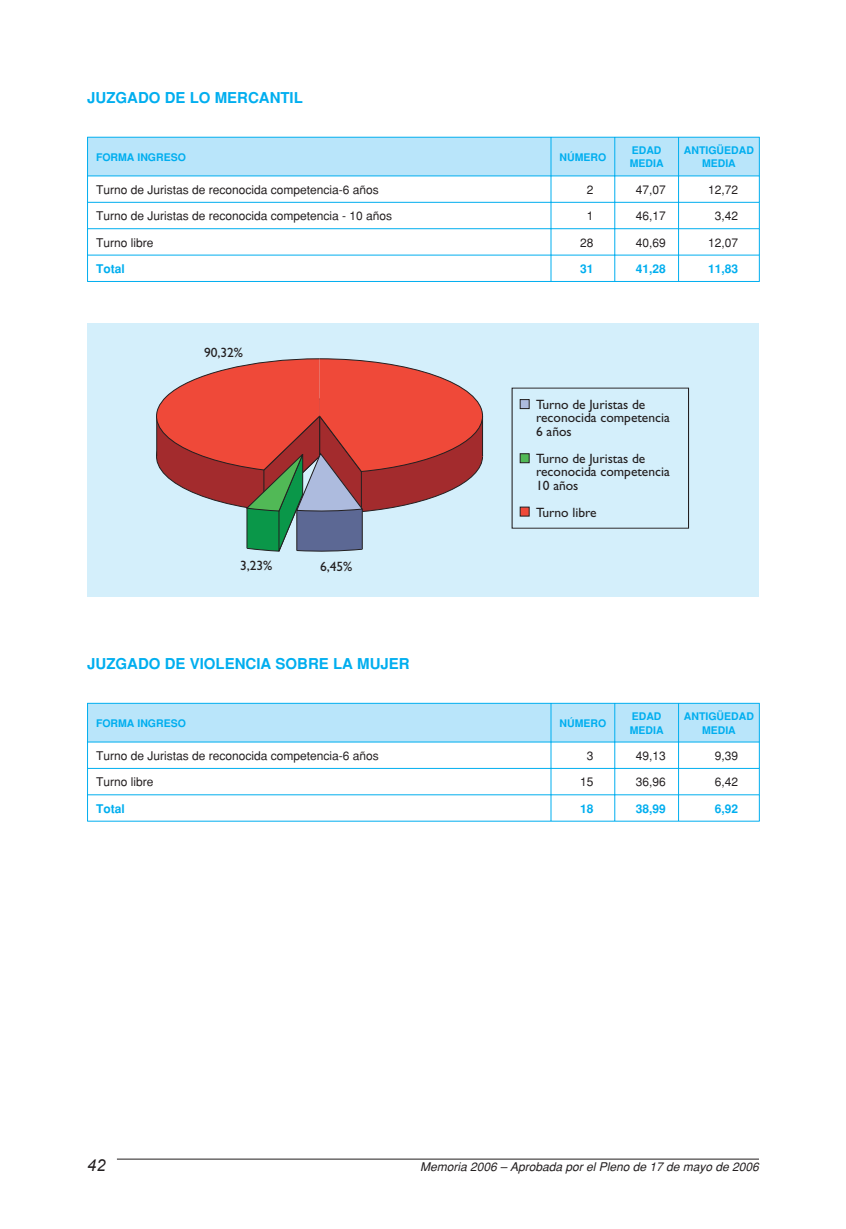
<style>
.page{position:relative;width:846px;height:1229px;background:#fff}
.page>*{position:absolute;margin:0;border:0;box-sizing:border-box;transform-origin:0 0}
.t1{font:italic 16.5px "Arial";color:#231f20}
.t2{font:700 15px "Helvetica";color:#00aeef}
.t3{font:13.5px/13.5px "Gill Sans";color:#231f20}
.t4{font:12px "Helvetica";color:#231f20}
.t5{font:italic 12px "Helvetica";color:#231f20}
.t6{font:700 12px "Helvetica";color:#00aeef}
.t7{font:700 10.5px/13.5px "Helvetica";color:#00aeef}
</style>
<div class="page">
<hr style="left:117px;top:1158px;width:642px;height:1px;background:#231f20">
<hr style="left:87px;top:281px;width:673px;height:1px;background:#00aeef">
<svg style="left:87px;top:137px;width:673px;height:144px"></svg>
<div style="left:87px;top:324px;width:672px;height:273px;background:#d4effb"></div>
<div style="left:520px;top:399px;width:10px;height:10px;background:#adbbde;border:1px solid #231f20"></div>
<div style="left:520px;top:506px;width:10px;height:10px;background:#ef4939;border:1px solid #231f20"></div>
<svg style="left:156px;top:358px;width:327px;height:194px"></svg>
<div style="left:520px;top:453px;width:10px;height:10px;background:#51b956;border:1px solid #231f20"></div>
<svg style="left:87px;top:703px;width:673px;height:117px"></svg>
<hr style="left:87px;top:820px;width:673px;height:1px;background:#00aeef">
<p class="t2" style="left:87px;top:92px;width:217px">JUZGADO DE LO MERCANTIL</p>
<p class="t7" style="left:96px;top:151px;width:91px">FORMA INGRESO</p>
<p class="t7" style="left:560px;top:151px;width:48px">NÚMERO</p>
<p class="t7" style="left:630px;top:144px;width:35px">EDAD<br>MEDIA</p>
<p class="t7" style="left:684px;top:144px;width:71px;text-align:center">ANTIGÜEDAD<br>MEDIA</p>
<p class="t4" style="left:96px;top:185px;width:284px">Turno de Juristas de reconocida competencia-6 años</p>
<p class="t4" style="left:587px;top:185px;width:8px">2</p>
<p class="t4" style="left:636px;top:185px;width:32px">47,07</p>
<p class="t4" style="left:708px;top:185px;width:32px">12,72</p>
<p class="t4" style="left:96px;top:212px;width:298px">Turno de Juristas de reconocida competencia - 10 años</p>
<p class="t4" style="left:587px;top:212px;width:8px">1</p>
<p class="t4" style="left:636px;top:212px;width:32px">46,17</p>
<p class="t4" style="left:715px;top:212px;width:25px">3,42</p>
<p class="t4" style="left:96px;top:238px;width:59px">Turno libre</p>
<p class="t4" style="left:580px;top:238px;width:15px">28</p>
<p class="t4" style="left:636px;top:238px;width:32px">40,69</p>
<p class="t4" style="left:708px;top:238px;width:32px">12,07</p>
<p class="t6" style="left:96px;top:264px;width:30px">Total</p>
<p class="t6" style="left:580px;top:264px;width:15px">31</p>
<p class="t6" style="left:636px;top:264px;width:32px">41,28</p>
<p class="t6" style="left:708px;top:264px;width:32px">11,83</p>
<p class="t3" style="left:204px;top:347px;width:41px">90,32%</p>
<p class="t3" style="left:240px;top:560px;width:34px">3,23%</p>
<p class="t3" style="left:320px;top:561px;width:34px">6,45%</p>
<p class="t2" style="left:87px;top:658px;width:324px">JUZGADO DE VIOLENCIA SOBRE LA MUJER</p>
<p class="t3" style="left:536px;top:399px;width:135px">Turno de Juristas de reconocida competencia<br>6 años</p>
<p class="t3" style="left:536px;top:453px;width:135px">Turno de Juristas de reconocida competencia<br>10 años</p>
<p class="t3" style="left:536px;top:507px;width:62px">Turno libre</p>
<p class="t7" style="left:96px;top:717px;width:91px">FORMA INGRESO</p>
<p class="t7" style="left:560px;top:717px;width:48px">NÚMERO</p>
<p class="t7" style="left:630px;top:710px;width:35px">EDAD<br>MEDIA</p>
<p class="t7" style="left:684px;top:710px;width:71px;text-align:center">ANTIGÜEDAD<br>MEDIA</p>
<p class="t4" style="left:96px;top:751px;width:284px">Turno de Juristas de reconocida competencia-6 años</p>
<p class="t4" style="left:587px;top:751px;width:8px">3</p>
<p class="t4" style="left:636px;top:751px;width:32px">49,13</p>
<p class="t4" style="left:715px;top:751px;width:25px">9,39</p>
<p class="t4" style="left:96px;top:777px;width:59px">Turno libre</p>
<p class="t4" style="left:580px;top:777px;width:15px">15</p>
<p class="t4" style="left:636px;top:777px;width:32px">36,96</p>
<p class="t4" style="left:715px;top:777px;width:25px">6,42</p>
<p class="t6" style="left:96px;top:804px;width:30px">Total</p>
<p class="t6" style="left:580px;top:804px;width:15px">18</p>
<p class="t6" style="left:636px;top:804px;width:32px">38,99</p>
<p class="t6" style="left:715px;top:804px;width:25px">6,92</p>
<h1 class="t1" style="left:87px;top:1155px;width:20px">42</h1>
<p class="t5" style="left:420px;top:1162px;width:340px">Memoria 2006 – Aprobada por el Pleno de 17 de mayo de 2006</p>
</div>
